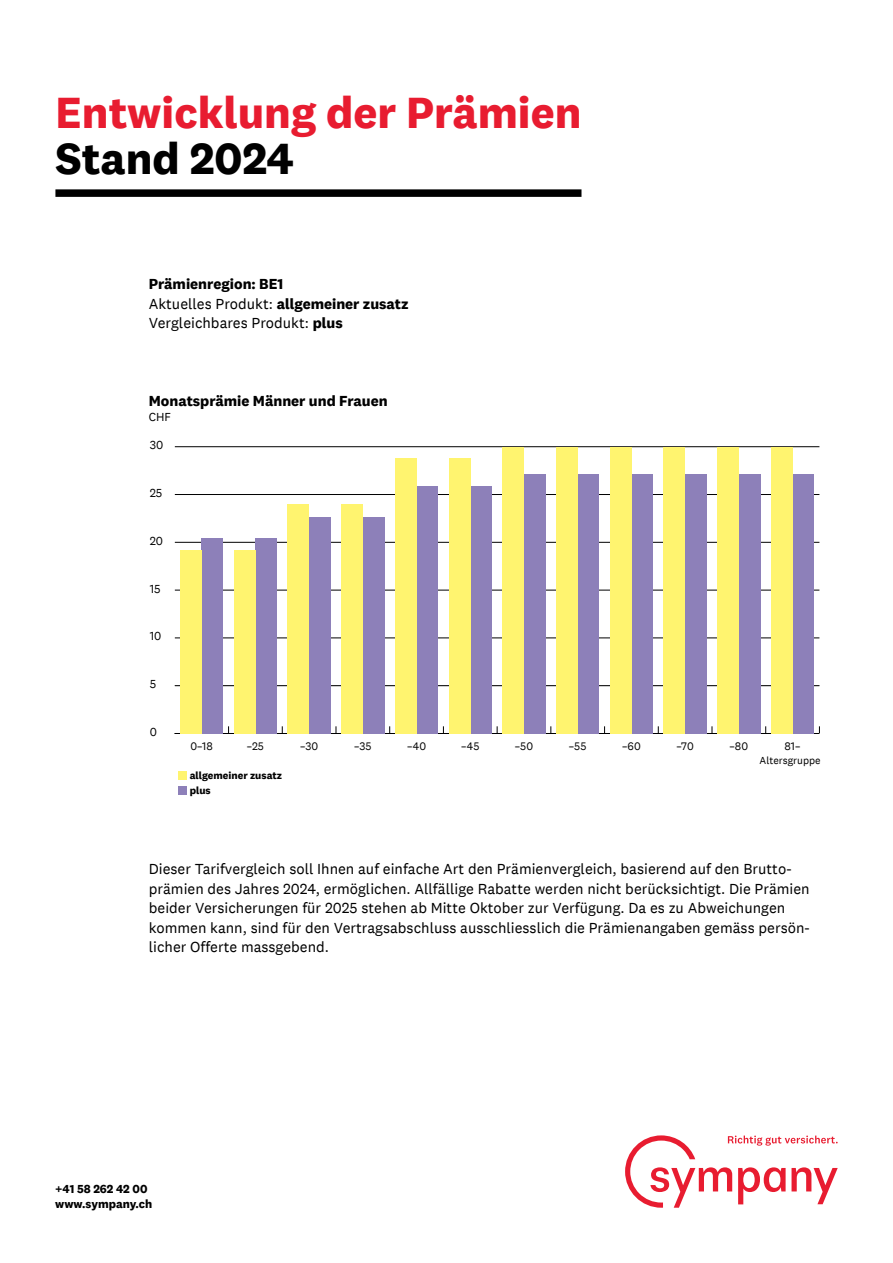
<style>
.page{position:relative;width:893px;height:1263px;background:#fff}
.page>*{position:absolute;margin:0;border:0;box-sizing:border-box;transform-origin:0 0}
.t1{font:700 45px "National 2";color:#e81c30}
.t2{font:700 45px "National 2";color:#000}
.t3{font:15px/19.5px "National 2";color:#000}
.t4{font:700 15px "National 2";color:#000}
.t5{font:700 12px/15px "National 2";color:#000}
.t6{font:12px "National 2";color:#000}
.t7{font:11.25px "National 2";color:#000}
.t8{font:700 10.5px/15px "National 2";color:#000}
.t9{font:10.5px "National 2";color:#000}
.s1{font-weight:700}
</style>
<div class="page">
<hr style="left:174px;top:733px;width:645px;height:1px;background:#000">
<hr style="left:175px;top:685px;width:644px;height:1px;background:#000">
<hr style="left:175px;top:638px;width:644px;height:1px;background:#000">
<hr style="left:175px;top:590px;width:644px;height:1px;background:#000">
<hr style="left:175px;top:542px;width:644px;height:1px;background:#000">
<hr style="left:175px;top:494px;width:644px;height:1px;background:#000">
<hr style="left:175px;top:446px;width:644px;height:1px;background:#000">
<div style="left:202px;top:537px;width:21px;height:196px;background:#8d80b9"></div>
<div style="left:255px;top:537px;width:22px;height:196px;background:#8d80b9"></div>
<div style="left:309px;top:516px;width:22px;height:217px;background:#8d80b9"></div>
<div style="left:363px;top:516px;width:21px;height:217px;background:#8d80b9"></div>
<div style="left:417px;top:486px;width:21px;height:247px;background:#8d80b9"></div>
<div style="left:470px;top:486px;width:22px;height:247px;background:#8d80b9"></div>
<div style="left:524px;top:474px;width:21px;height:259px;background:#8d80b9"></div>
<div style="left:578px;top:474px;width:21px;height:259px;background:#8d80b9"></div>
<div style="left:631px;top:474px;width:22px;height:259px;background:#8d80b9"></div>
<div style="left:685px;top:474px;width:22px;height:259px;background:#8d80b9"></div>
<div style="left:739px;top:474px;width:21px;height:259px;background:#8d80b9"></div>
<div style="left:793px;top:474px;width:21px;height:259px;background:#8d80b9"></div>
<div style="left:180px;top:550px;width:22px;height:183px;background:#fff46f"></div>
<div style="left:234px;top:550px;width:21px;height:183px;background:#fff46f"></div>
<div style="left:288px;top:504px;width:21px;height:229px;background:#fff46f"></div>
<div style="left:341px;top:504px;width:22px;height:229px;background:#fff46f"></div>
<div style="left:395px;top:458px;width:22px;height:275px;background:#fff46f"></div>
<div style="left:449px;top:458px;width:21px;height:275px;background:#fff46f"></div>
<div style="left:502px;top:447px;width:22px;height:286px;background:#fff46f"></div>
<div style="left:556px;top:447px;width:22px;height:286px;background:#fff46f"></div>
<div style="left:610px;top:447px;width:21px;height:286px;background:#fff46f"></div>
<div style="left:664px;top:447px;width:21px;height:286px;background:#fff46f"></div>
<div style="left:717px;top:447px;width:22px;height:286px;background:#fff46f"></div>
<div style="left:771px;top:447px;width:22px;height:286px;background:#fff46f"></div>
<div style="left:179px;top:771px;width:8px;height:8px;background:#fff46f"></div>
<div style="left:179px;top:786px;width:8px;height:8px;background:#8d80b9"></div>
<div style="left:55px;top:189px;width:526px;height:8px;background:#000"></div>
<svg style="left:625px;top:1135px;width:213px;height:73px"></svg>
<h1 class="t1" style="left:55px;top:85px;width:528px">Entwicklung der Prämien</h1>
<h1 class="t2" style="left:55px;top:131px;width:240px">Stand 2024</h1>
<p class="t3" style="left:149px;top:274px;width:261px"><span class="s1">Prämienregion: BE1<br></span>Aktuelles Produkt: <span class="s1">allgemeiner zusatz<br></span>Vergleichbares Produkt: <span class="s1">plus</span></p>
<p class="t4" style="left:149px;top:392px;width:240px">Monatsprämie Männer und Frauen</p>
<p class="t6" style="left:149px;top:410px;width:24px">CHF</p>
<p class="t6" style="left:150px;top:438px;width:15px">30</p>
<p class="t6" style="left:150px;top:486px;width:14px">25</p>
<p class="t6" style="left:150px;top:533px;width:15px">20</p>
<p class="t6" style="left:150px;top:581px;width:13px">15</p>
<p class="t6" style="left:150px;top:629px;width:13px">10</p>
<p class="t6" style="left:150px;top:677px;width:8px">5</p>
<p class="t6" style="left:150px;top:725px;width:9px">0</p>
<p class="t7" style="left:190px;top:739px;width:24px">0–18</p>
<p class="t7" style="left:247px;top:739px;width:19px">–25</p>
<p class="t7" style="left:300px;top:739px;width:20px">–30</p>
<p class="t7" style="left:354px;top:739px;width:19px">–35</p>
<p class="t7" style="left:407px;top:739px;width:21px">–40</p>
<p class="t7" style="left:461px;top:739px;width:20px">–45</p>
<p class="t7" style="left:515px;top:739px;width:20px">–50</p>
<p class="t7" style="left:569px;top:739px;width:19px">–55</p>
<p class="t7" style="left:622px;top:739px;width:20px">–60</p>
<p class="t7" style="left:676px;top:739px;width:19px">–70</p>
<p class="t7" style="left:730px;top:739px;width:20px">–80</p>
<p class="t7" style="left:784px;top:739px;width:18px">81–</p>
<p class="t8" style="left:190px;top:768px;width:94px">allgemeiner zusatz plus</p>
<p class="t9" style="left:759px;top:754px;width:63px">Altersgruppe</p>
<p class="t3" style="left:149px;top:859px;width:662px">Dieser Tarifvergleich soll Ihnen auf einfache Art den Prämienvergleich, basierend auf den Brutto&shy;prämien des Jahres 2024, ermöglichen. Allfällige Rabatte werden nicht berücksichtigt. Die Prämien beider Versicherungen für 2025 stehen ab Mitte Oktober zur Verfügung. Da es zu Abweichungen kommen kann, sind für den Vertragsabschluss ausschliesslich die Prämienangaben gemäss persön&shy;licher Offerte massgebend.</p>
<p class="t5" style="left:55px;top:1181px;width:98px">+41 58 262 42 00 www.sympany.ch</p>
</div>
